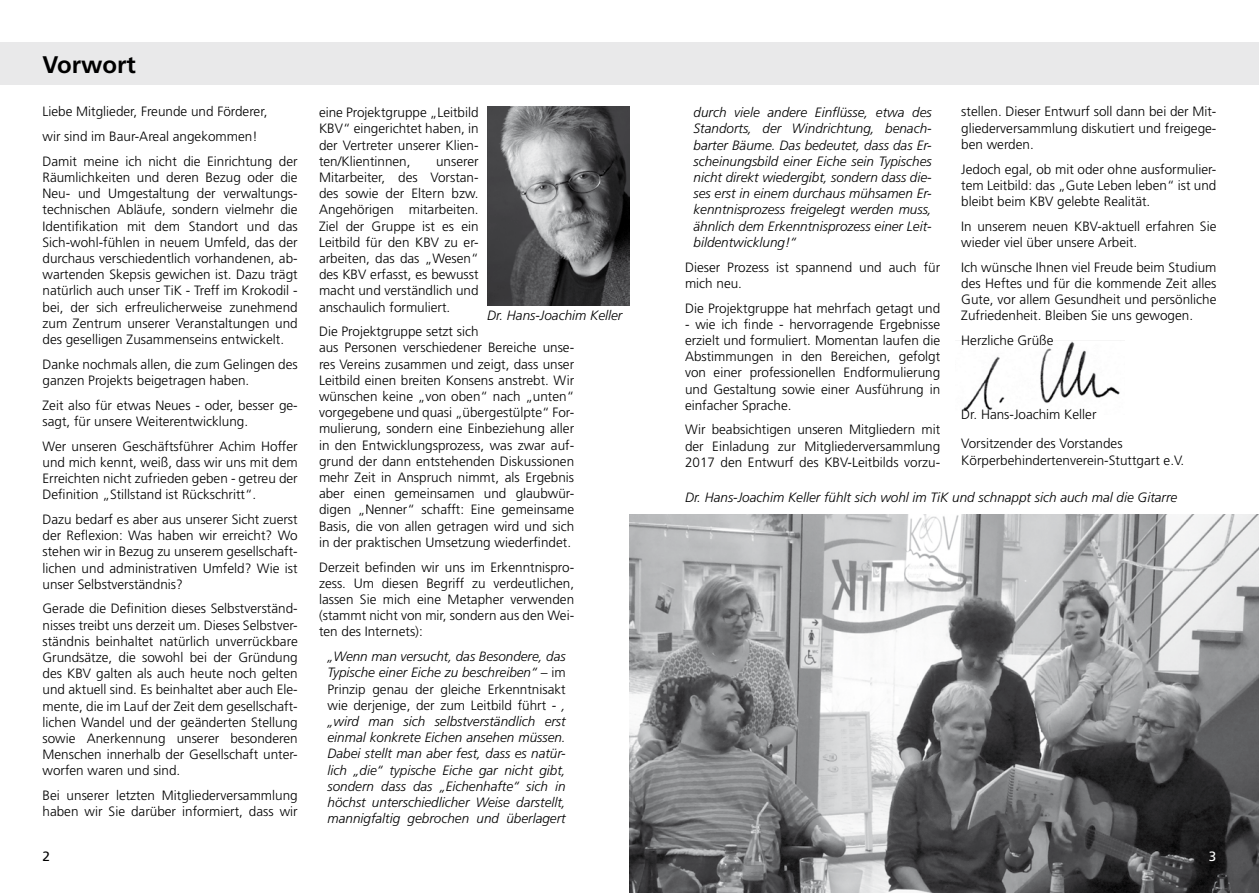
<style>
.page{position:relative;width:1259px;height:893px;background:#fff}
.page>*{position:absolute;margin:0;border:0;box-sizing:border-box;transform-origin:0 0}
.t1{font:700 24px "Frutiger LT Std";color:#000}
.t2{font:300 13.5px/16.2px "Frutiger LT Std";color:#000;text-align:justify}
.t3{font:italic 300 13.5px/16.2px "Frutiger LT Std";color:#000;text-align:justify}
.t4{font:13.5px "Frutiger LT Std";color:#000}
.t5{font:13.5px "Frutiger LT Std";color:#fff}
.s1{font-style:normal}
</style>
<div class="page">
<img style="left:629px;top:514px;width:630px;height:379px">
<img style="left:963px;top:341px;width:157px;height:70px">
<div style="left:0;top:43px;width:629px;height:42px;background:#e9e9ea"></div>
<img style="left:487px;top:106px;width:142px;height:199px">
<div style="left:629px;top:43px;width:630px;height:42px;background:#e9e9ea"></div>
<h1 class="t1" style="left:43px;top:50px;width:95px">Vorwort</h1>
<p class="t2" style="left:43px;top:100px;width:257px;line-height:24.8px;text-align:left">Liebe Mitglieder, Freunde und Förderer,<br>wir sind im Baur-Areal angekommen!<br>Damit meine ich nicht die Einrichtung der</p>
<p class="t2" style="left:43px;top:169px;width:257px">Räumlichkeiten und deren Bezug oder die Neu- und Umgestaltung der verwaltungs&shy;technischen Abläufe, sondern vielmehr die Identifikation mit dem Standort und das Sich-wohl-fühlen in neuem Umfeld, das der durchaus verschiedentlich vorhandenen, ab&shy;wartenden Skepsis gewichen ist. Dazu trägt natürlich auch unser TiK - Treff im Krokodil - bei, der sich erfreulicherweise zunehmend zum Zentrum unserer Veranstaltungen und des geselligen Zusammenseins entwickelt.</p>
<p class="t2" style="left:43px;top:356px;width:257px">Danke nochmals allen, die zum Gelingen des ganzen Projekts beigetragen haben.</p>
<p class="t2" style="left:43px;top:397px;width:257px">Zeit also für etwas Neues - oder, besser ge&shy;sagt, für unsere Weiterentwicklung.</p>
<p class="t2" style="left:43px;top:438px;width:257px">Wer unseren Geschäftsführer Achim Hoffer und mich kennt, weiß, dass wir uns mit dem Erreichten nicht zufrieden geben - getreu der Definition „Stillstand ist Rückschritt“.</p>
<p class="t2" style="left:43px;top:511px;width:257px">Dazu bedarf es aber aus unserer Sicht zuerst der Reflexion: Was haben wir erreicht? Wo stehen wir in Bezug zu unserem gesellschaft&shy;lichen und administrativen Umfeld? Wie ist unser Selbstverständnis?</p>
<p class="t2" style="left:43px;top:601px;width:257px">Gerade die Definition dieses Selbstverständ&shy;nisses treibt uns derzeit um. Dieses Selbstver&shy;ständnis beinhaltet natürlich unverrückbare Grundsätze, die sowohl bei der Gründung des KBV galten als auch heute noch gelten und aktuell sind. Es beinhaltet aber auch Ele&shy;mente, die im Lauf der Zeit dem gesellschaft&shy;lichen Wandel und der geänderten Stellung sowie Anerkennung unserer besonderen Menschen innerhalb der Gesellschaft unter&shy;worfen waren und sind.</p>
<p class="t2" style="left:43px;top:788px;width:257px">Bei unserer letzten Mitgliederversammlung haben wir Sie darüber informiert, dass wir</p>
<p class="t4" style="left:43px;top:848px;width:9px">2</p>
<p class="t2" style="left:319px;top:105px;width:161px">eine Projektgruppe „Leitbild KBV“ eingerichtet haben, in der Vertreter unserer Klien&shy;ten/Klientinnen,</p>
<p class="t2" style="left:319px;top:153px;width:161px;text-indent:117px">unserer Mitarbeiter, des Vorstan&shy;des sowie der Eltern bzw.<br>Angehörigen mitarbeiten.<br>Ziel der Gruppe ist es ein Leitbild für den KBV zu er&shy;arbeiten, das das „Wesen“ des KBV erfasst, es bewusst macht und verständlich und anschaulich formuliert.</p>
<p class="t2" style="left:319px;top:324px;width:257px;text-align:left">Die Projektgruppe setzt sich<br>aus Personen verschiedener Bereiche unse&shy;res Vereins zusammen und zeigt, dass unser Leitbild einen breiten Konsens anstrebt. Wir wünschen keine „von oben“ nach „unten“ vorgegebene und quasi „übergestülpte“ For&shy;mulierung, sondern eine Einbeziehung aller in den Entwicklungsprozess, was zwar auf&shy;grund der dann entstehenden Diskussionen mehr Zeit in Anspruch nimmt, als Ergebnis aber einen gemeinsamen und glaubwür&shy;digen „Nenner“ schafft: Eine gemeinsame Basis, die von allen getragen wird und sich in der praktischen Umsetzung wiederfindet.</p>
<p class="t2" style="left:319px;top:559px;width:257px">Derzeit befinden wir uns im Erkenntnispro&shy;zess. Um diesen Begriff zu verdeutlichen, lassen Sie mich eine Metapher verwenden (stammt nicht von mir, sondern aus den Wei&shy;ten des Internets):</p>
<p class="t3" style="left:327px;top:648px;width:240px">„Wenn man versucht, das Besondere, das Typische einer Eiche zu beschreiben“ – <span class="s1">im Prinzip genau der gleiche Erkenntnisakt wie derjenige, der zum Leitbild führt</span> - , „wird man sich selbstverständlich erst einmal konkrete Eichen ansehen müssen.<br>Dabei stellt man aber fest, dass es natür&shy;lich „die“ typische Eiche gar nicht gibt, sondern dass das „Eichenhafte“ sich in höchst unterschiedlicher Weise darstellt, mannigfaltig gebrochen und überlagert</p>
<p class="t3" style="left:487px;top:307px;width:137px">Dr. Hans-Joachim Keller</p>
<p class="t2" style="left:961px;top:104px;width:257px">stellen. Dieser Entwurf soll dann bei der Mit&shy;gliederversammlung diskutiert und freigege&shy;ben werden.</p>
<p class="t2" style="left:961px;top:161px;width:257px">Jedoch egal, ob mit oder ohne ausformulier&shy;tem Leitbild: das „Gute Leben leben“ ist und bleibt beim KBV gelebte Realität.</p>
<p class="t2" style="left:961px;top:218px;width:257px">In unserem neuen KBV-aktuell erfahren Sie wieder viel über unsere Arbeit.</p>
<p class="t2" style="left:961px;top:259px;width:257px">Ich wünsche Ihnen viel Freude beim Studium des Heftes und für die kommende Zeit alles Gute, vor allem Gesundheit und persönliche Zufriedenheit. Bleiben Sie uns gewogen.</p>
<p class="t2" style="left:961px;top:332px;width:94px">Herzliche Grüße</p>
<p class="t3" style="left:693px;top:105px;width:240px">durch viele andere Einflüsse, etwa des Standorts, der Windrichtung, benach&shy;barter Bäume. Das bedeutet, dass das Er&shy;scheinungsbild einer Eiche sein Typisches nicht direkt wiedergibt, sondern dass die&shy;ses erst in einem durchaus mühsamen Er&shy;kenntnisprozess freigelegt werden muss, ähnlich dem Erkenntnisprozess einer Leit&shy;bildentwicklung!“</p>
<p class="t2" style="left:685px;top:259px;width:257px">Dieser Prozess ist spannend und auch für mich neu.</p>
<p class="t2" style="left:685px;top:300px;width:257px">Die Projektgruppe hat mehrfach getagt und</p>
<p class="t2" style="left:685px;top:316px;width:257px">- wie ich finde - hervorragende Ergebnisse erzielt und formuliert. Momentan laufen die Abstimmungen in den Bereichen, gefolgt von einer professionellen Endformulierung und Gestaltung sowie einer Ausführung in einfacher Sprache.</p>
<p class="t2" style="left:685px;top:422px;width:257px">Wir beabsichtigen unseren Mitgliedern mit der Einladung zur Mitgliederversammlung 2017 den Entwurf des KBV-Leitbilds vorzu-</p>
<p class="t3" style="left:685px;top:489px;width:494px">Dr. Hans-Joachim Keller fühlt sich wohl im TiK und schnappt sich auch mal die Gitarre</p>
<p class="t2" style="left:961px;top:400px;width:163px;line-height:29.4px">Dr. Hans-Joachim Keller<br>Vorsitzender des Vorstandes</p>
<p class="t2" style="left:961px;top:452px;width:225px">Körperbehindertenverein-Stuttgart e.V.</p>
<p class="t5" style="left:1209px;top:848px;width:9px">3</p>
</div>
